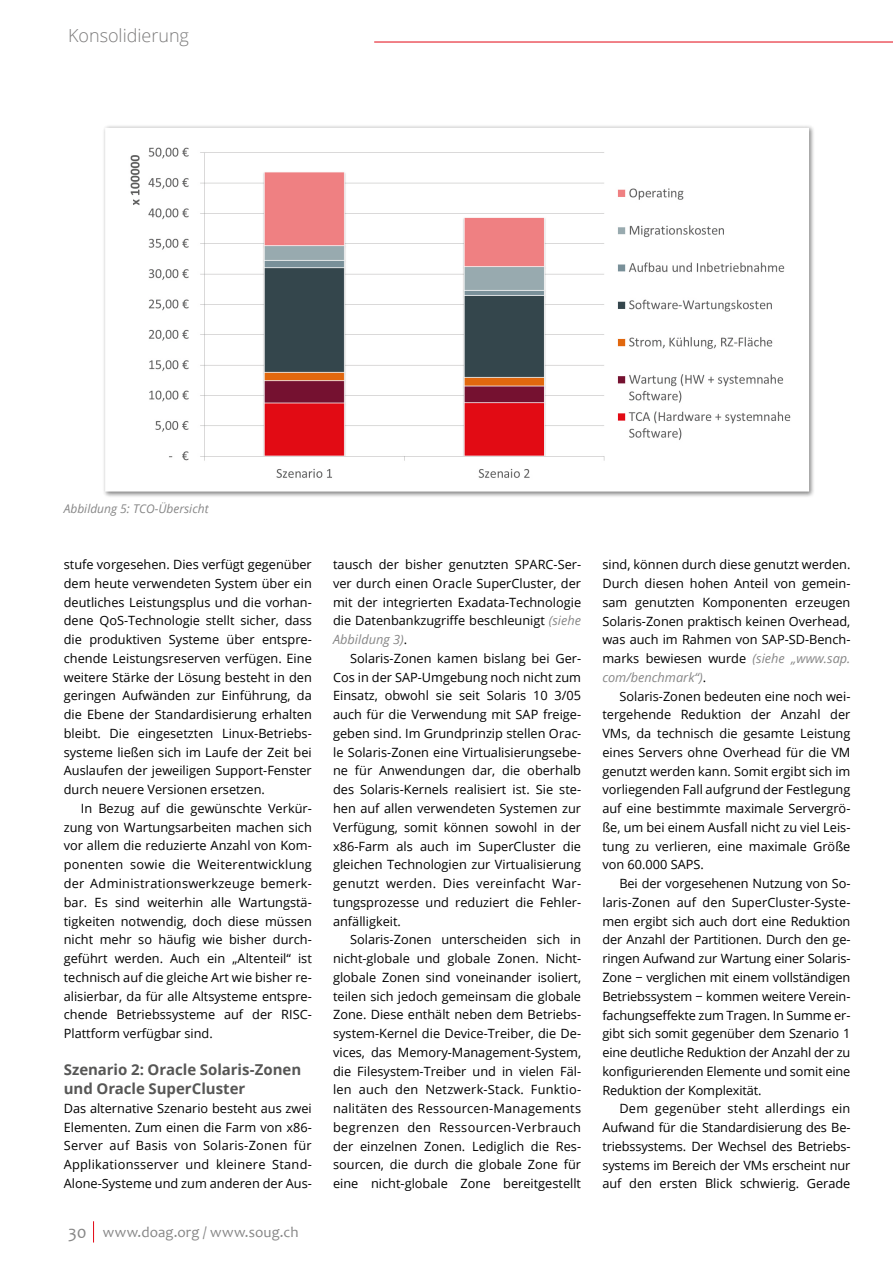
<style>
.page{position:relative;width:893px;height:1263px;background:#fff}
.page>*{position:absolute;margin:0;border:0;box-sizing:border-box;transform-origin:0 0}
.t1{font:300 18px "Open Sans";color:#7c7b7b}
.t2{font:700 15px/18.8px "Open Sans";letter-spacing:-.005em;color:#575756}
.t3{font:15px "Candara";letter-spacing:.01em;color:#878787}
.t4{font:12.75px/18.8px "Open Sans";color:#000;text-align:justify}
.t5{font:italic 12px "Open Sans";color:#878787}
.s1{font-size:18px}
.s2{font-style:italic;color:#878787}
</style>
<div class="page">
<svg style="left:93px;top:1221px;width:1px;height:21px"></svg>
<hr style="left:374px;top:42px;width:519px;height:1px;background:#e30613">
<svg style="left:104px;top:126px;width:708px;height:368px"></svg>
<h1 class="t1" style="left:68px;top:24px;width:123px">Konsolidierung</h1>
<p class="t5" style="left:64px;top:500px;width:146px">Abbildung 5: TCO-Übersicht</p>
<p class="t4" style="left:64px;top:555px;width:250px">stufe vorgesehen. Dies verfügt gegenüber dem heute verwendeten System über ein deutliches Leistungsplus und die vorhan&shy;dene QoS-Technologie stellt sicher, dass die produktiven Systeme über entspre&shy;chende Leistungsreserven verfügen. Eine weitere Stärke der Lösung besteht in den geringen Aufwänden zur Einführung, da die Ebene der Standardisierung erhalten bleibt. Die eingesetzten Linux-Betriebs&shy;systeme ließen sich im Laufe der Zeit bei Auslaufen der jeweiligen Support-Fenster durch neuere Versionen ersetzen.</p>
<p class="t4" style="left:64px;top:799px;width:250px;text-indent:17px">In Bezug auf die gewünschte Verkür&shy;zung von Wartungsarbeiten machen sich vor allem die reduzierte Anzahl von Kom&shy;ponenten sowie die Weiterentwicklung der Administrationswerkzeuge bemerk&shy;bar. Es sind weiterhin alle Wartungstä&shy;tigkeiten notwendig, doch diese müssen nicht mehr so häufig wie bisher durch&shy;geführt werden. Auch ein „Altenteil“ ist technisch auf die gleiche Art wie bisher re&shy;alisierbar, da für alle Altsysteme entspre&shy;chende Betriebssysteme auf der RISC-Plattform verfügbar sind.</p>
<p class="t2" style="left:64px;top:1060px;width:239px">Szenario 2: Oracle Solaris-Zonen und Oracle SuperCluster</p>
<p class="t4" style="left:64px;top:1098px;width:250px">Das alternative Szenario besteht aus zwei Elementen. Zum einen die Farm von x86- Server auf Basis von Solaris-Zonen für Applikationsserver und kleinere Stand-Alone-Systeme und zum anderen der Aus-</p>
<p class="t3" style="left:68px;top:1223px;width:232px"><span class="s1">30</span> www.doag.org / www.soug.ch</p>
<p class="t4" style="left:333px;top:555px;width:250px">tausch der bisher genutzten SPARC-Ser&shy;ver durch einen Oracle SuperCluster, der mit der integrierten Exadata-Technologie die Datenbankzugriffe beschleunigt <span class="s2">(siehe Abbildung 3)</span>.</p>
<p class="t4" style="left:333px;top:649px;width:250px;text-indent:17px">Solaris-Zonen kamen bislang bei Ger-Cos in der SAP-Umgebung noch nicht zum Einsatz, obwohl sie seit Solaris 10 3/05 auch für die Verwendung mit SAP freige&shy;geben sind. Im Grundprinzip stellen Orac&shy;le Solaris-Zonen eine Virtualisierungsebe&shy;ne für Anwendungen dar, die oberhalb des Solaris-Kernels realisiert ist. Sie ste&shy;hen auf allen verwendeten Systemen zur Verfügung, somit können sowohl in der x86-Farm als auch im SuperCluster die gleichen Technologien zur Virtualisierung genutzt werden. Dies vereinfacht War&shy;tungsprozesse und reduziert die Fehler&shy;anfälligkeit.</p>
<p class="t4" style="left:333px;top:930px;width:250px;text-indent:17px">Solaris-Zonen unterscheiden sich in nicht-globale und globale Zonen. Nicht&shy;globale Zonen sind voneinander isoliert, teilen sich jedoch gemeinsam die globale Zone. Diese enthält neben dem Betriebs&shy;system-Kernel die Device-Treiber, die De&shy;vices, das Memory-Management-System, die Filesystem-Treiber und in vielen Fäl&shy;len auch den Netzwerk-Stack. Funktio&shy;nalitäten des Ressourcen-Managements begrenzen den Ressourcen-Verbrauch der einzelnen Zonen. Lediglich die Res&shy;sourcen, die durch die globale Zone für eine nicht-globale Zone bereitgestellt</p>
<p class="t4" style="left:602px;top:555px;width:250px">sind, können durch diese genutzt werden.<br>Durch diesen hohen Anteil von gemein&shy;sam genutzten Komponenten erzeugen Solaris-Zonen praktisch keinen Overhead, was auch im Rahmen von SAP-SD-Bench&shy;marks bewiesen wurde <span class="s2">(siehe „www.sap. com/benchmark“)</span>.</p>
<p class="t4" style="left:602px;top:686px;width:250px;text-indent:17px">Solaris-Zonen bedeuten eine noch wei&shy;tergehende Reduktion der Anzahl der VMs, da technisch die gesamte Leistung eines Servers ohne Overhead für die VM genutzt werden kann. Somit ergibt sich im vorliegenden Fall aufgrund der Festlegung auf eine bestimmte maximale Servergrö&shy;ße, um bei einem Ausfall nicht zu viel Leis&shy;tung zu verlieren, eine maximale Größe von 60.000 SAPS.</p>
<p class="t4" style="left:602px;top:874px;width:250px;text-indent:17px">Bei der vorgesehenen Nutzung von So&shy;laris-Zonen auf den SuperCluster-Syste&shy;men ergibt sich auch dort eine Reduktion der Anzahl der Partitionen. Durch den ge&shy;ringen Aufwand zur Wartung einer Solaris-Zone − verglichen mit einem vollständigen Betriebssystem − kommen weitere Verein&shy;fachungseffekte zum Tragen. In Summe er&shy;gibt sich somit gegenüber dem Szenario 1 eine deutliche Reduktion der Anzahl der zu konfigurierenden Elemente und somit eine Reduktion der Komplexität.</p>
<p class="t4" style="left:602px;top:1099px;width:250px;text-indent:17px">Dem gegenüber steht allerdings ein Aufwand für die Standardisierung des Be&shy;triebssystems. Der Wechsel des Betriebs&shy;systems im Bereich der VMs erscheint nur auf den ersten Blick schwierig. Gerade</p>
</div>
